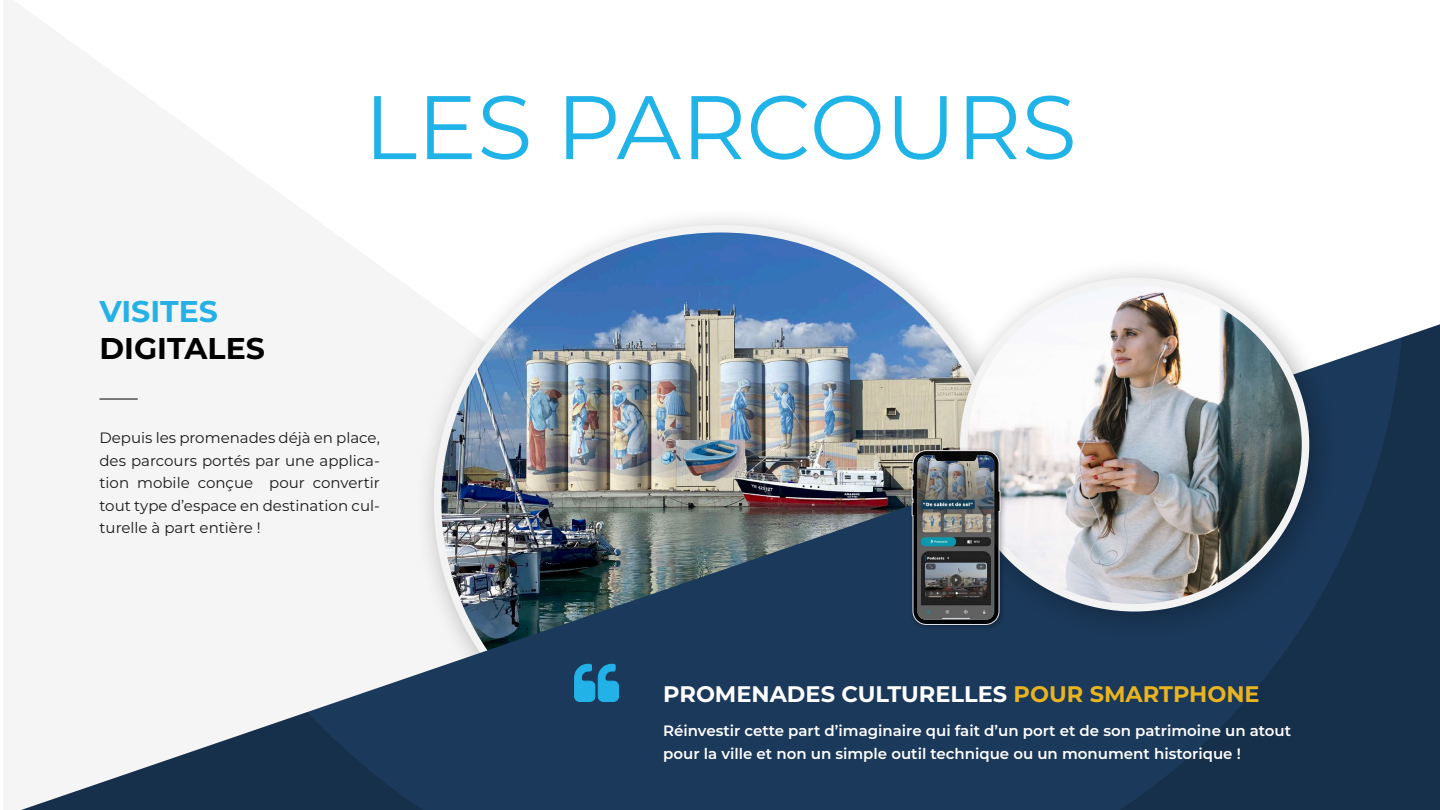
<style>
.page{position:relative;width:1440px;height:810px;background:#fff}
.page>*{position:absolute;margin:0;border:0;box-sizing:border-box;transform-origin:0 0}
.t1{font:90px "Montserrat";color:#20b3e8}
.t2{font:700 30px "Montserrat";color:#000}
.t3{font:700 30px "Montserrat";color:#26b1e6}
.t4{font:700 22.5px "Montserrat";color:#fff}
.t5{font:15px/22.5px "Montserrat";color:#000;text-align:justify}
.t6{font:600 15px/22.5px "Montserrat";color:#fff}
.s1{color:#e9b420}
</style>
<div class="page">
<img style="left:496px;top:229px;width:444px;height:95px">
<img style="left:21px;top:324px;width:1419px;height:486px">
<div style="left:940px;top:258px;width:400px;height:384px;background:#000;opacity:.3"></div>
<img style="left:964px;top:282px;width:342px;height:326px">
<div style="left:960px;top:278px;width:349px;height:334px;border:8px solid #f3f3f3;border-radius:50%"></div>
<div style="left:908px;top:446px;width:99px;height:186px;background:#000;opacity:.4"></div>
<svg style="left:912px;top:450px;width:88px;height:175px;background:#3a3c3e"></svg>
<img style="left:918px;top:455px;width:76px;height:165px">
<hr style="left:99px;top:399px;width:39px;height:1px;background:#000">
<svg style="left:574px;top:663px;width:45px;height:39px;background:#208cbb"></svg>
<h2 class="t3" style="left:99px;top:289px;width:120px">VISITES</h2>
<h2 class="t2" style="left:99px;top:327px;width:167px">DIGITALES</h2>
<h1 class="t1" style="left:364px;top:65px;width:714px">LES PARCOURS</h1>
<p class="t5" style="left:99px;top:426px;width:282px">Depuis les promenades déjà en place, des parcours portés par une applica&shy;tion mobile conçue pour convertir tout type d’espace en destination cul&shy;turelle à part entière !</p>
<h3 class="t4" style="left:663px;top:678px;width:598px">PROMENADES CULTURELLES <span class="s1">POUR SMARTPHONE</span></h3>
<p class="t6" style="left:663px;top:719px;width:629px">Réinvestir cette part d’imaginaire qui fait d’un port et de son patrimoine un atout pour la ville et non un simple outil technique ou un monument historique !</p>
</div>
